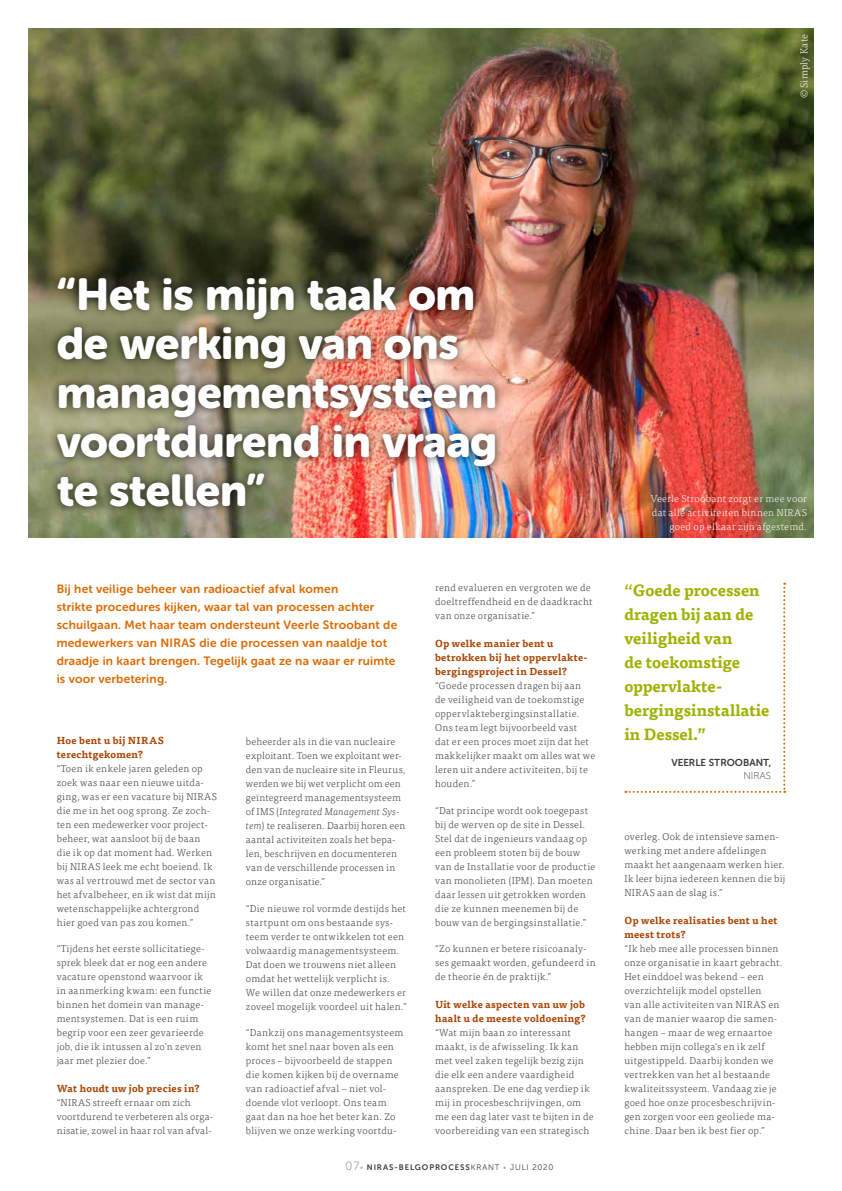
<style>
.page{position:relative;width:842px;height:1191px;background:#fff}
.page>*{position:absolute;margin:0;border:0;box-sizing:border-box;transform-origin:0 0}
.t1{font:44.5px/49.1px "Museo Sans Rounded 900";letter-spacing:-.005em;color:#fff}
.t2{font:700 16px/24px "Tisa OT";color:#a0b101}
.t3{font:12px/18px "Museo Sans Rounded 700";letter-spacing:.02em;color:#dc6a02}
.t4{font:300 10px/14px "Tisa OT";letter-spacing:.03em;color:#3c3c3b}
.t5{font:700 10px/14px "Tisa OT";letter-spacing:.025em;color:#aa4504}
.t6{font:300 10px/14px "Tisa OT";letter-spacing:.03em;color:#fff;text-align:right}
.t7{font:10px "Museo Sans Rounded 700";letter-spacing:.005em;color:#3c3c3b}
.t8{font:10px "Museo Sans Rounded 100";letter-spacing:.01em;color:#3c3c3b}
.t9{font:8px "Museo Sans Rounded 700";letter-spacing:.115em;color:#3c3c3b}
.s1{font-style:italic}
.s2{font-family:"Museo Sans Rounded 300";font-size:12px;color:#a8a8a7}
.s3{font-family:"Museo Sans Rounded 300";color:#a8a8a7}
.s4{font-family:"Museo Sans Rounded 300"}
</style>
<div class="page">
<svg style="left:625px;top:583px;width:160px;height:210px"></svg>
<img style="left:28px;top:28px;width:786px;height:509px">
<div style="left:48px;top:268px;width:457px;height:248px;background:#000;opacity:.75"></div>
<p class="t6" style="left:797px;top:98px;width:66px;rotate:-90deg">© Simply Kate</p>
<h1 class="t1" style="left:57px;top:270px;width:442px">“Het is mijn taak om de werking van ons managementsysteem voortdurend in vraag te stellen”</h1>
<p class="t3" style="left:57px;top:580px;width:342px">Bij het veilige beheer van radioactief afval komen<br>strikte procedures kijken, waar tal van processen achter schuilgaan. Met haar team ondersteunt Veerle Stroobant de medewerkers van NIRAS die die processen van naaldje tot draadje in kaart brengen. Tegelijk gaat ze na waar er ruimte is voor verbetering.</p>
<p class="t5" style="left:57px;top:733px;width:109px">Hoe bent u bij NIRAS terechtgekomen?</p>
<p class="t4" style="left:57px;top:761px;width:162px">“Toen ik enkele jaren geleden op zoek was naar een nieuwe uitda&shy;ging, was er een vacature bij NIRAS die me in het oog sprong. Ze zoch&shy;ten een medewerker voor project&shy;beheer, wat aansloot bij de baan<br>die ik op dat moment had. Werken bij NIRAS leek me echt boeiend. Ik was al vertrouwd met de sector van het afvalbeheer, en ik wist dat mijn wetenschappelijke achtergrond hier goed van pas zou komen.”</p>
<p class="t4" style="left:57px;top:942px;width:156px">“Tijdens het eerste sollicitatiege&shy;sprek bleek dat er nog een andere vacature openstond waarvoor ik in aanmerking kwam: een functie binnen het domein van manage&shy;mentsystemen. Dat is een ruim begrip voor een zeer gevarieerde job, die ik intussen al zo’n zeven jaar met plezier doe.”</p>
<p class="t5" style="left:57px;top:1082px;width:144px">Wat houdt uw job precies in?</p>
<p class="t4" style="left:57px;top:1096px;width:158px">“NIRAS streeft ernaar om zich voortdurend te verbeteren als orga&shy;nisatie, zowel in haar rol van afval-</p>
<p class="t4" style="left:246px;top:735px;width:161px">beheerder als in die van nucleaire exploitant. Toen we exploitant wer&shy;den van de nucleaire site in Fleurus, werden we bij wet verplicht om een geïntegreerd managementsysteem of IMS (<span class="s1">Integrated Management Sys&shy;tem</span>) te realiseren. Daarbij horen een aantal activiteiten zoals het bepa&shy;len, beschrijven en documenteren van de verschillende processen in onze organisatie.”</p>
<p class="t4" style="left:246px;top:901px;width:162px">“Die nieuwe rol vormde destijds het startpunt om ons bestaande sys&shy;teem verder te ontwikkelen tot een volwaardig managementsysteem.<br>Dat doen we trouwens niet alleen omdat het wettelijk verplicht is.<br>We willen dat onze medewerkers er zoveel mogelijk voordeel uit halen.”</p>
<p class="t4" style="left:246px;top:1026px;width:159px">“Dankzij ons managementsysteem komt het snel naar boven als een proces – bijvoorbeeld de stappen die komen kijken bij de overname van radioactief afval – niet vol&shy;doende vlot verloopt. Ons team gaat dan na hoe het beter kan. Zo blijven we onze werking voortdu-</p>
<p class="t4" style="left:435px;top:581px;width:159px">rend evalueren en vergroten we de doeltreffendheid en de daadkracht van onze organisatie.”</p>
<p class="t5" style="left:435px;top:637px;width:153px">Op welke manier bent u betrokken bij het oppervlakte&shy;bergingsproject in Dessel?</p>
<p class="t4" style="left:435px;top:679px;width:162px">“Goede processen dragen bij aan<br>de veiligheid van de toekomstige oppervlaktebergingsinstallatie.<br>Ons team legt bijvoorbeeld vast<br>dat er een proces moet zijn dat het makkelijker maakt om alles wat we leren uit andere activiteiten, bij te houden.”</p>
<p class="t4" style="left:435px;top:803px;width:162px">“Dat principe wordt ook toegepast bij de werven op de site in Dessel.<br>Stel dat de ingenieurs vandaag op een probleem stoten bij de bouw van de Installatie voor de productie van monolieten (IPM). Dan moeten daar lessen uit getrokken worden die ze kunnen meenemen bij de bouw van de bergingsinstallatie.”</p>
<p class="t4" style="left:435px;top:942px;width:162px">“Zo kunnen er betere risicoanaly&shy;ses gemaakt worden, gefundeerd in de theorie én de praktijk.”</p>
<p class="t5" style="left:435px;top:998px;width:152px">Uit welke aspecten van uw job haalt u de meeste voldoening?</p>
<p class="t4" style="left:435px;top:1026px;width:160px">“Wat mijn baan zo interessant maakt, is de afwisseling. Ik kan met veel zaken tegelijk bezig zijn die elk een andere vaardigheid aanspreken. De ene dag verdiep ik mij in procesbeschrijvingen, om me een dag later vast te bijten in de voorbereiding van een strategisch</p>
<p class="t9" style="left:345px;top:1163px;width:210px"><span class="s2">07</span><span class="s3">•</span> NIRAS-BELGOPROCESS<span class="s4">KRANT</span> <span class="s3">•</span> <span class="s4">JULI 2020</span></p>
<p class="t6" style="left:651px;top:492px;width:158px">Veerle Stroobant zorgt er mee voor dat alle activiteiten binnen NIRAS goed op elkaar zijn afgestemd.</p>
<h2 class="t2" style="left:624px;top:578px;width:147px">“Goede processen dragen bij aan de veiligheid van<br>de toekomstige oppervlakte&shy;bergingsinstallatie in Dessel.”</h2>
<p class="t7" style="left:671px;top:756px;width:101px">VEERLE STROOBANT,</p>
<p class="t8" style="left:743px;top:770px;width:29px">NIRAS</p>
<p class="t4" style="left:624px;top:830px;width:162px">overleg. Ook de intensieve samen&shy;werking met andere afdelingen maakt het aangenaam werken hier.<br>Ik leer bijna iedereen kennen die bij<br>NIRAS aan de slag is.”</p>
<p class="t5" style="left:624px;top:914px;width:155px">Op welke realisaties bent u het meest trots?</p>
<p class="t4" style="left:624px;top:942px;width:160px">“Ik heb mee alle processen binnen onze organisatie in kaart gebracht.<br>Het einddoel was bekend – een overzichtelijk model opstellen<br>van alle activiteiten van NIRAS en van de manier waarop die samen&shy;hangen – maar de weg ernaartoe hebben mijn collega’s en ik zelf uitgestippeld. Daarbij konden we vertrekken van het al bestaande kwaliteitssysteem. Vandaag zie je goed hoe onze procesbeschrijvin&shy;gen zorgen voor een geoliede ma&shy;chine. Daar ben ik best fier op.”</p>
</div>
